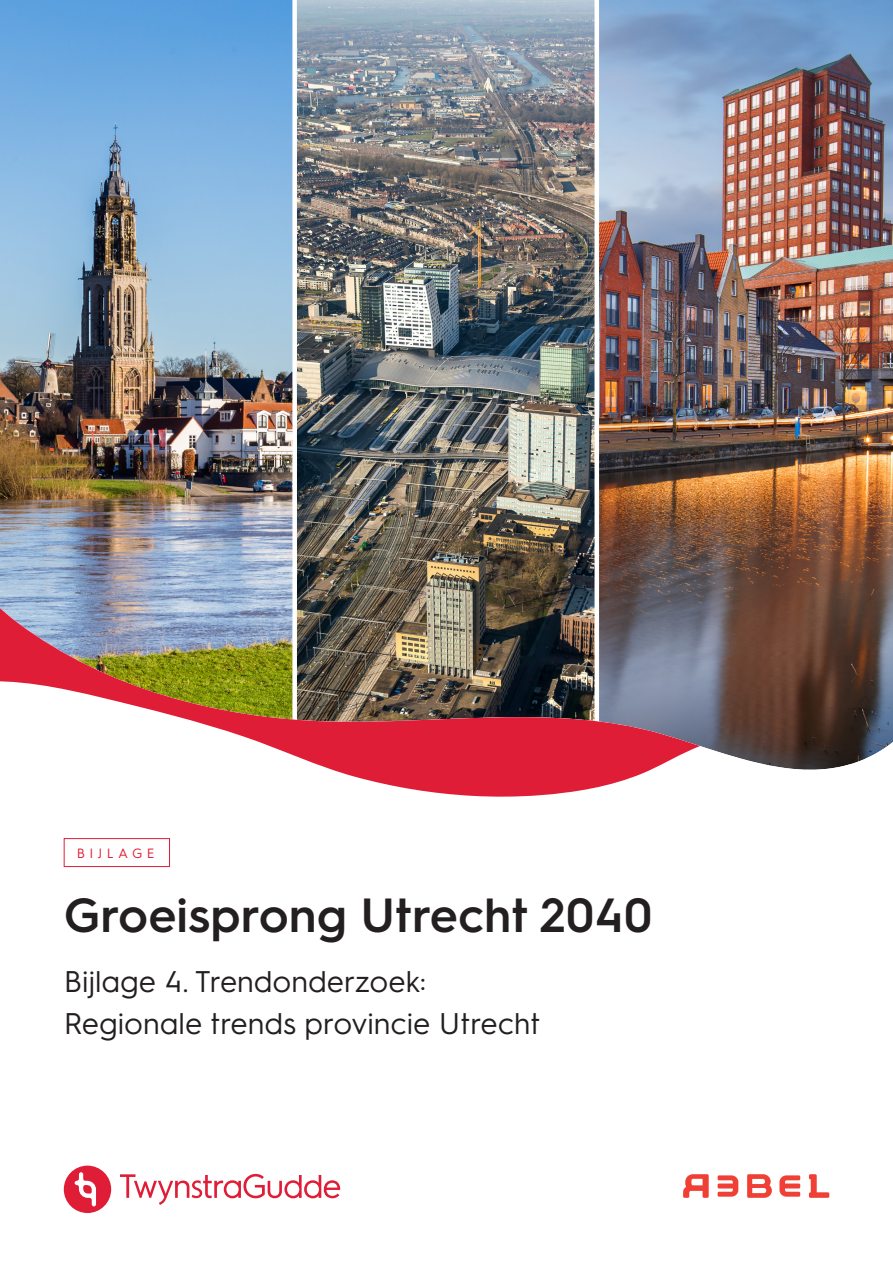
<style>
.page{position:relative;width:893px;height:1263px;background:#fff}
.page>*{position:absolute;margin:0;border:0;box-sizing:border-box;transform-origin:0 0}
.t1{font:600 48px "Hurme Geometric Sans 3";color:#231f20}
.t2{font:30px "Hurme Geometric Sans 3";color:#231f20}
.t3{font:13.5px "Hurme Geometric Sans 3";letter-spacing:.33em;color:#e01d37}
</style>
<div class="page">
<img style="left:0;top:0;width:290px;height:423px">
<img style="left:290px;top:0;width:302px;height:423px">
<img style="left:592px;top:0;width:301px;height:770px">
<svg style="left:64px;top:1165px;width:47px;height:48px"></svg>
<svg style="left:120px;top:1174px;width:220px;height:31px"></svg>
<svg style="left:683px;top:1174px;width:146px;height:24px"></svg>
<div style="left:64px;top:838px;width:106px;height:29px;border:1px solid #e01d37"></div>
<img style="left:0;top:423px;width:700px;height:374px">
<p class="t3" style="left:77px;top:843px;width:79px">BIJLAGE</p>
<h1 class="t1" style="left:64px;top:881px;width:590px">Groeisprong Utrecht 2040</h1>
<h2 class="t2" style="left:64px;top:960px;width:364px">Bijlage 4. Trendonderzoek:</h2>
<h2 class="t2" style="left:64px;top:1002px;width:478px">Regionale trends provincie Utrecht</h2>
</div>
